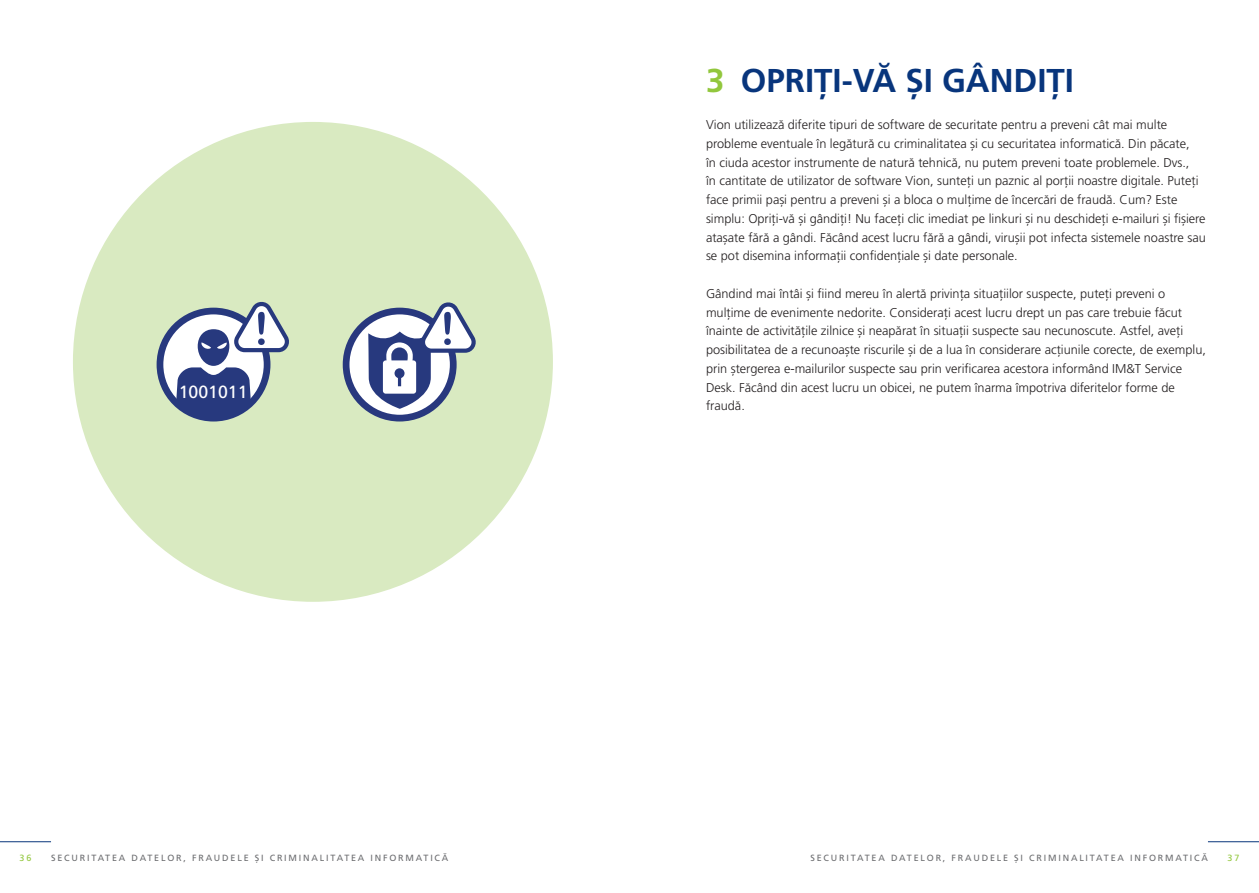
<style>
.page{position:relative;width:1259px;height:893px;background:#fff}
.page>*{position:absolute;margin:0;border:0;box-sizing:border-box;transform-origin:0 0}
.t1{font:700 33px "Frutiger LT Pro";color:#08357c}
.t2{font:17.7px "Frutiger";color:#fff}
.t3{font:300 12.75px/18.8px "Frutiger LT Pro";color:#231f20}
.t4{font:9px "Frutiger LT Pro";letter-spacing:.2em;color:#6c6d70}
.t5{font:9px "Frutiger LT Pro";color:#92c73d}
.s1{color:#92c73d}
</style>
<div class="page">
<hr style="left:0;top:841px;width:51px;height:1px;background:#08357c">
<hr style="left:1208px;top:841px;width:51px;height:1px;background:#08357c">
<div style="left:73px;top:122px;width:480px;height:480px;background:#d9eac1;border-radius:50%"></div>
<svg style="left:346px;top:311px;width:107px;height:107px"></svg>
<div style="left:343px;top:308px;width:113px;height:113px;border:7px solid #28387e;border-radius:50%"></div>
<svg style="left:160px;top:311px;width:107px;height:107px"></svg>
<div style="left:157px;top:308px;width:113px;height:113px;border:7px solid #27397e;border-radius:50%"></div>
<svg style="left:176px;top:302px;width:113px;height:116px"></svg>
<svg style="left:368px;top:302px;width:108px;height:107px"></svg>
<h2 class="t2" style="left:179px;top:381px;width:70px">1001011</h2>
<h1 class="t1" style="left:706px;top:61px;width:369px"><span class="s1">3</span> OPRIȚI-VĂ ȘI GÂNDIȚI</h1>
<p class="t3" style="left:706px;top:115px;width:501px">Vion utilizează diferite tipuri de software de securitate pentru a preveni cât mai multe probleme eventuale în legătură cu criminalitatea și cu securitatea informatică. Din păcate,<br>în ciuda acestor instrumente de natură tehnică, nu putem preveni toate problemele. Dvs.,<br>în cantitate de utilizator de software Vion, sunteți un paznic al porții noastre digitale. Puteți face primii pași pentru a preveni și a bloca o mulțime de încercări de fraudă. Cum? Este simplu: Opriți-vă și gândiți! Nu faceți clic imediat pe linkuri și nu deschideți e-mailuri și fișiere atașate fără a gândi. Făcând acest lucru fără a gândi, virușii pot infecta sistemele noastre sau se pot disemina informații confidențiale și date personale.</p>
<p class="t3" style="left:706px;top:284px;width:501px">Gândind mai întâi și fiind mereu în alertă privința situațiilor suspecte, puteți preveni o mulțime de evenimente nedorite. Considerați acest lucru drept un pas care trebuie făcut înainte de activitățile zilnice și neapărat în situații suspecte sau necunoscute. Astfel, aveți posibilitatea de a recunoaște riscurile și de a lua în considerare acțiunile corecte, de exemplu, prin ștergerea e-mailurilor suspecte sau prin verificarea acestora informând IM&amp;T Service Desk. Făcând din acest lucru un obicei, ne putem înarma împotriva diferitelor forme de fraudă.</p>
<p class="t5" style="left:20px;top:853px;width:13px">36</p>
<p class="t4" style="left:51px;top:853px;width:399px">SECURITATEA DATELOR, FRAUDELE ȘI CRIMINALITATEA INFORMATICĂ</p>
<p class="t4" style="left:810px;top:853px;width:399px">SECURITATEA DATELOR, FRAUDELE ȘI CRIMINALITATEA INFORMATICĂ</p>
<p class="t5" style="left:1227px;top:853px;width:13px">37</p>
</div>
